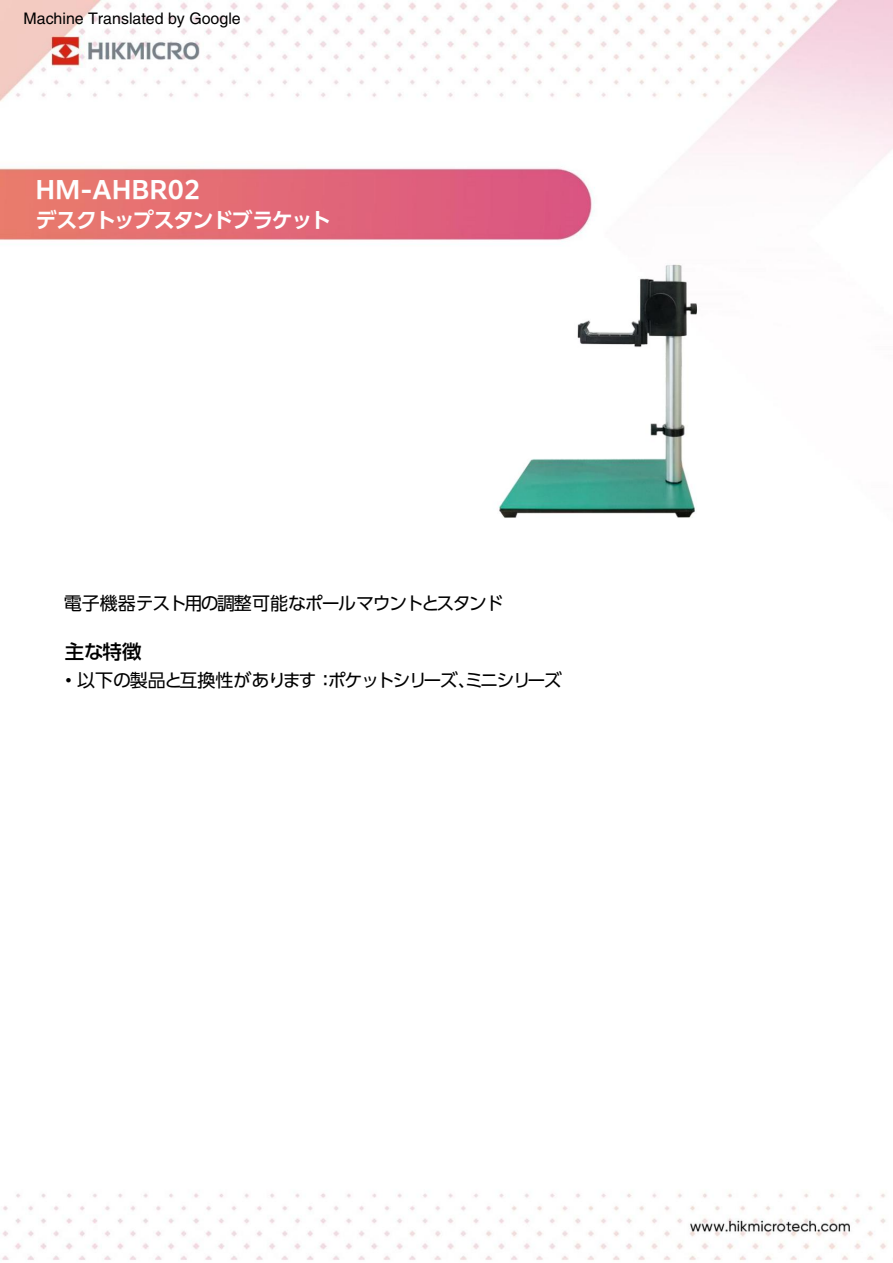
<style>
.page{position:relative;width:893px;height:1263px;background:#fff}
.page>*{position:absolute;margin:0;border:0;box-sizing:border-box;transform-origin:0 0}
.t1{font:700 24px "PUD Shin Go Pr 6 N De";color:#fefefe}
.t2{font:700 21px "PUD Shin Go Pr 6 N De";letter-spacing:-.075em;color:#fefefe}
.t3{font:500 19.5px "PUD Shin Go Pr 6 N";color:#000}
.t4{font:18px "PUD Shin Go Pr 6 N";letter-spacing:-.075em;color:#000}
.t5{font:15.9px "Helvetica";color:#000}
</style>
<div class="page">
<img style="left:0;top:0;width:892px;height:1260px">
<p class="t5" style="left:24px;top:9px;width:219px">Machine Translated by Google</p>
<h1 class="t1" style="left:35px;top:177px;width:166px">HM-AHBR02</h1>
<p class="t2" style="left:35px;top:208px;width:297px">デスクトップスタンドブラケット</p>
<p class="t4" style="left:64px;top:593px;width:441px">電子機器テスト用の調整可能なポールマウントとスタンド</p>
<p class="t3" style="left:65px;top:641px;width:78px">主な特徴</p>
<p class="t4" style="left:65px;top:670px;width:498px">• 以下の製品と互換性があります：ポケットシリーズ、ミニシリーズ</p>
</div>
